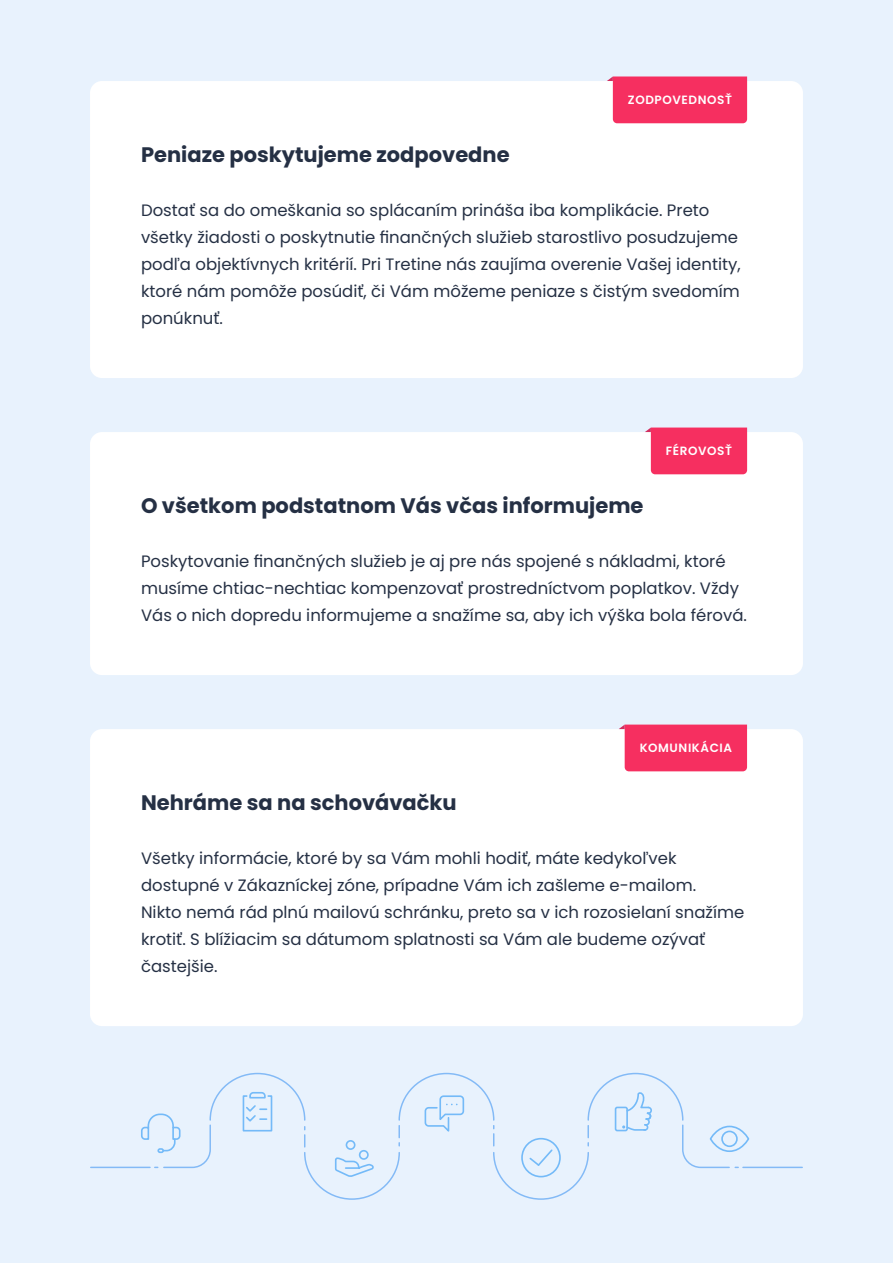
<style>
.page{position:relative;width:893px;height:1263px;background:#e8f2fd}
.page>*{position:absolute;margin:0;border:0;box-sizing:border-box;transform-origin:0 0}
.nadpis{font:700 21px "Poppins";color:#253044}
.odstavec{font:16.5px/27px "Poppins";color:#253044}
.stitek{font:600 12px "Poppins";letter-spacing:.05em;color:#fff}
</style>
<div class="page">
<div style="left:90px;top:81px;width:713px;height:297px;background:#fff;border-radius:12px"></div>
<div style="left:90px;top:432px;width:713px;height:243px;background:#fff;border-radius:12px"></div>
<div style="left:90px;top:729px;width:713px;height:297px;background:#fff;border-radius:12px"></div>
<div style="left:607px;top:77px;width:140px;height:46px;background:#f62f60"></div>
<div style="left:645px;top:428px;width:102px;height:46px;background:#f62f60"></div>
<div style="left:619px;top:725px;width:128px;height:46px;background:#f62f60"></div>
<div style="left:710px;top:1126px;width:39px;height:26px;border:2px solid #0083f4;border-radius:50%"></div>
<hr style="left:91px;top:1166px;width:59px;height:2px;background:#1e82f0">
<hr style="left:743px;top:1166px;width:59px;height:2px;background:#1e82f0">
<svg style="left:141px;top:1072px;width:597px;height:128px"></svg>
<p class="stitek" style="left:628px;top:93px;width:106px">ZODPOVEDNOSŤ</p>
<p class="nadpis" style="left:141px;top:142px;width:370px">Peniaze poskytujeme zodpovedne</p>
<p class="odstavec" style="left:141px;top:197px;width:601px">Dostať sa do omeškania so splácaním prináša iba komplikácie. Preto všetky žiadosti o poskytnutie finančných služieb starostlivo posudzujeme podľa objektívnych kritérií. Pri Tretine nás zaujíma overenie Vašej identity, ktoré nám pomôže posúdiť, či Vám môžeme peniaze s čistým svedomím ponúknuť.</p>
<p class="stitek" style="left:666px;top:444px;width:68px">FÉROVOSŤ</p>
<p class="nadpis" style="left:141px;top:493px;width:504px">O všetkom podstatnom Vás včas informujeme</p>
<p class="odstavec" style="left:141px;top:548px;width:607px">Poskytovanie finančných služieb je aj pre nás spojené s nákladmi, ktoré musíme chtiac-nechtiac kompenzovať prostredníctvom poplatkov. Vždy<br>Vás o nich dopredu informujeme a snažíme sa, aby ich výška bola férová.</p>
<p class="nadpis" style="left:141px;top:790px;width:317px">Nehráme sa na schovávačku</p>
<p class="stitek" style="left:640px;top:741px;width:94px">KOMUNIKÁCIA</p>
<p class="odstavec" style="left:141px;top:845px;width:605px">Všetky informácie, ktoré by sa Vám mohli hodiť, máte kedykoľvek dostupné v Zákazníckej zóne, prípadne Vám ich zašleme e-mailom.<br>Nikto nemá rád plnú mailovú schránku, preto sa v ich rozosielaní snažíme krotiť. S blížiacim sa dátumom splatnosti sa Vám ale budeme ozývať častejšie.</p>
</div>
